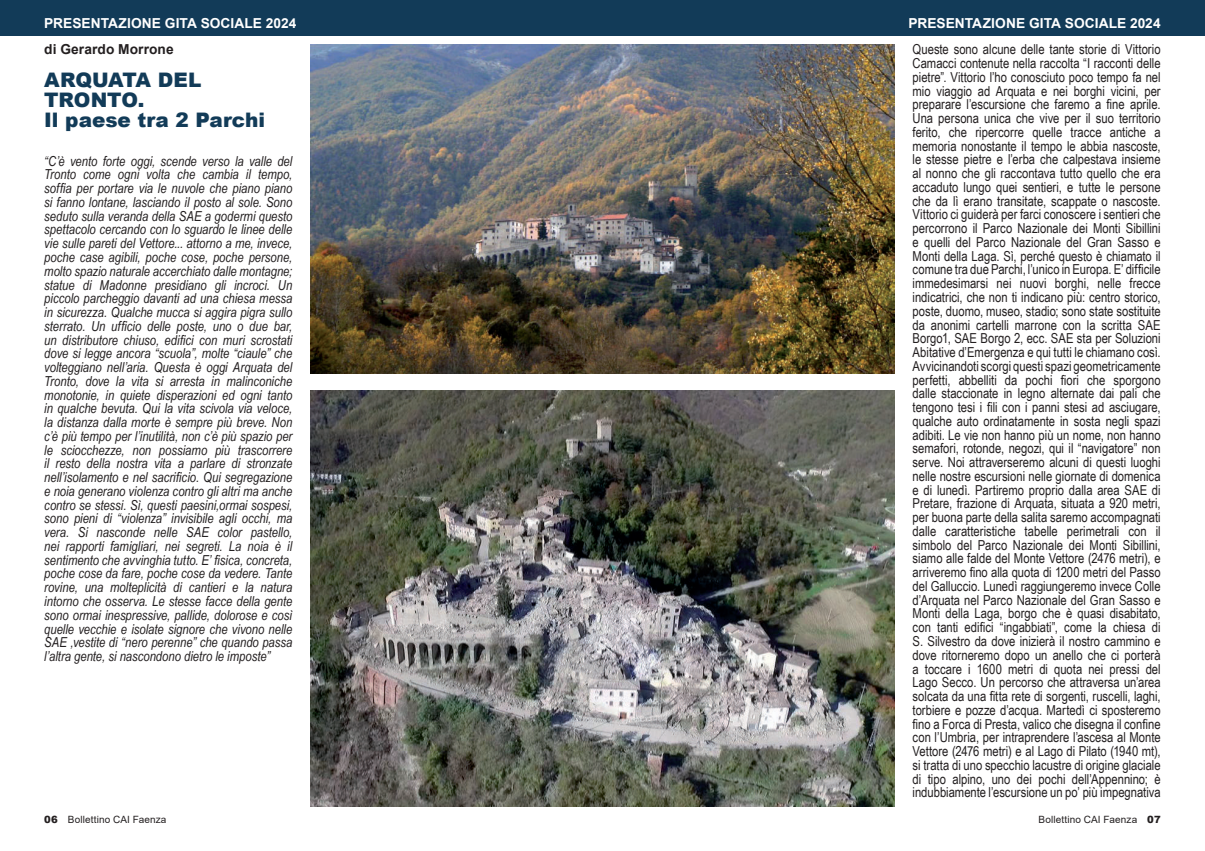
<style>
.page{position:relative;width:1205px;height:851px;background:#fff}
.page>*{position:absolute;margin:0;border:0;box-sizing:border-box;transform-origin:0 0}
.t1{font:900 20px/20px "Arial";color:#123b58}
.t2{font:13.75px/13.8px "Arial Narrow";color:#231f20;text-align:justify}
.t3{font:italic 13.75px/13.8px "Arial Narrow";color:#231f20;text-align:justify}
.t4{font:700 13.75px "Arial";letter-spacing:.005em;color:#fff}
.t5{font:700 13.75px "Arial";letter-spacing:.005em;color:#231f20}
.t6{font:10px "Arial";letter-spacing:.01em;color:#231f20}
.s1{font-weight:900}
</style>
<div class="page">
<div style="left:0;top:0;width:602px;height:35px;background:#123b58"></div>
<div style="left:602px;top:0;width:603px;height:35px;background:#123b58"></div>
<img style="left:310px;top:44px;width:585px;height:329px">
<img style="left:310px;top:390px;width:585px;height:416px">
<p class="t4" style="left:44px;top:13px;width:254px">PRESENTAZIONE GITA SOCIALE 2024</p>
<p class="t4" style="left:908px;top:13px;width:254px">PRESENTAZIONE GITA SOCIALE 2024</p>
<p class="t5" style="left:44px;top:40px;width:131px">di Gerardo Morrone</p>
<h1 class="t1" style="left:44px;top:69px;width:222px">ARQUATA DEL<br>TRONTO.<br>Il paese tra 2 Parchi</h1>
<p class="t3" style="left:44px;top:154px;width:250px">“C’è vento forte oggi, scende verso la valle del Tronto come ogni volta che cambia il tempo, soffia per portare via le nuvole che piano piano si fanno lontane, lasciando il posto al sole. Sono seduto sulla veranda della SAE a godermi questo spettacolo cercando con lo sguardo le linee delle vie sulle pareti del Vettore... attorno a me, invece, poche case agibili, poche cose, poche persone, molto spazio naturale accerchiato dalle montagne; statue di Madonne presidiano gli incroci. Un piccolo parcheggio davanti ad una chiesa messa in sicurezza. Qualche mucca si aggira pigra sullo sterrato. Un ufficio delle poste, uno o due bar, un distributore chiuso, edifici con muri scrostati dove si legge ancora “scuola”, molte “ciaule” che volteggiano nell’aria. Questa è oggi Arquata del Tronto, dove la vita si arresta in malinconiche monotonie, in quiete disperazioni ed ogni tanto in qualche bevuta. Qui la vita scivola via veloce, la distanza dalla morte è sempre più breve. Non c’è più tempo per l’inutilità, non c’è più spazio per le sciocchezze, non possiamo più trascorrere il resto della nostra vita a parlare di stronzate nell’isolamento e nel sacrificio. Qui segregazione e noia generano violenza contro gli altri ma anche contro se stessi. Sì, questi paesini,ormai sospesi, sono pieni di “violenza” invisibile agli occhi, ma vera. Si nasconde nelle SAE color pastello, nei rapporti famigliari, nei segreti. La noia è il sentimento che avvinghia tutto. E’ fisica, concreta, poche cose da fare, poche cose da vedere. Tante rovine, una molteplicità di cantieri e la natura intorno che osserva. Le stesse facce della gente sono ormai inespressive, pallide, dolorose e così quelle vecchie e isolate signore che vivono nelle SAE ,vestite di “nero perenne” che quando passa l’altra gente, si nascondono dietro le imposte”</p>
<p class="t2" style="left:912px;top:42px;width:250px">Queste sono alcune delle tante storie di Vittorio Camacci contenute nella raccolta “I racconti delle pietre”. Vittorio l’ho conosciuto poco tempo fa nel mio viaggio ad Arquata e nei borghi vicini, per preparare l’escursione che faremo a fine aprile.<br>Una persona unica che vive per il suo territorio ferito, che ripercorre quelle tracce antiche a memoria nonostante il tempo le abbia nascoste, le stesse pietre e l’erba che calpestava insieme al nonno che gli raccontava tutto quello che era accaduto lungo quei sentieri, e tutte le persone che da lì erano transitate, scappate o nascoste.<br>Vittorio ci guiderà per farci conoscere i sentieri che percorrono il Parco Nazionale dei Monti Sibillini e quelli del Parco Nazionale del Gran Sasso e Monti della Laga. Sì, perché questo è chiamato il comune tra due Parchi, l’unico in Europa. E’ difficile immedesimarsi nei nuovi borghi, nelle frecce indicatrici, che non ti indicano più: centro storico, poste, duomo, museo, stadio; sono state sostituite da anonimi cartelli marrone con la scritta SAE Borgo1, SAE Borgo 2, ecc. SAE sta per Soluzioni Abitative d’Emergenza e qui tutti le chiamano così.<br>Avvicinandoti scorgi questi spazi geometricamente perfetti, abbelliti da pochi fiori che sporgono dalle staccionate in legno alternate dai pali che tengono tesi i fili con i panni stesi ad asciugare, qualche auto ordinatamente in sosta negli spazi adibiti. Le vie non hanno più un nome, non hanno semafori, rotonde, negozi, qui il “navigatore” non serve. Noi attraverseremo alcuni di questi luoghi nelle nostre escursioni nelle giornate di domenica e di lunedì. Partiremo proprio dalla area SAE di Pretare, frazione di Arquata, situata a 920 metri, per buona parte della salita saremo accompagnati dalle caratteristiche tabelle perimetrali con il simbolo del Parco Nazionale dei Monti Sibillini, siamo alle falde del Monte Vettore (2476 metri), e arriveremo fino alla quota di 1200 metri del Passo del Galluccio. Lunedì raggiungeremo invece Colle d’Arquata nel Parco Nazionale del Gran Sasso e Monti della Laga, borgo che è quasi disabitato, con tanti edifici “ingabbiati”, come la chiesa di S. Silvestro da dove inizierà il nostro cammino e dove ritorneremo dopo un anello che ci porterà a toccare i 1600 metri di quota nei pressi del Lago Secco. Un percorso che attraversa un’area solcata da una fitta rete di sorgenti, ruscelli, laghi, torbiere e pozze d’acqua. Martedì ci sposteremo fino a Forca di Presta, valico che disegna il confine con l’Umbria, per intraprendere l’ascesa al Monte Vettore (2476 metri) e al Lago di Pilato (1940 mt), si tratta di uno specchio lacustre di origine glaciale di tipo alpino, uno dei pochi dell’Appennino; è indubbiamente l’escursione un po’ più impegnativa</p>
<p class="t6" style="left:44px;top:812px;width:124px"><span class="s1">06</span> Bollettino CAI Faenza</p>
<p class="t6" style="left:1038px;top:812px;width:124px">Bollettino CAI Faenza <span class="s1">07</span></p>
</div>
